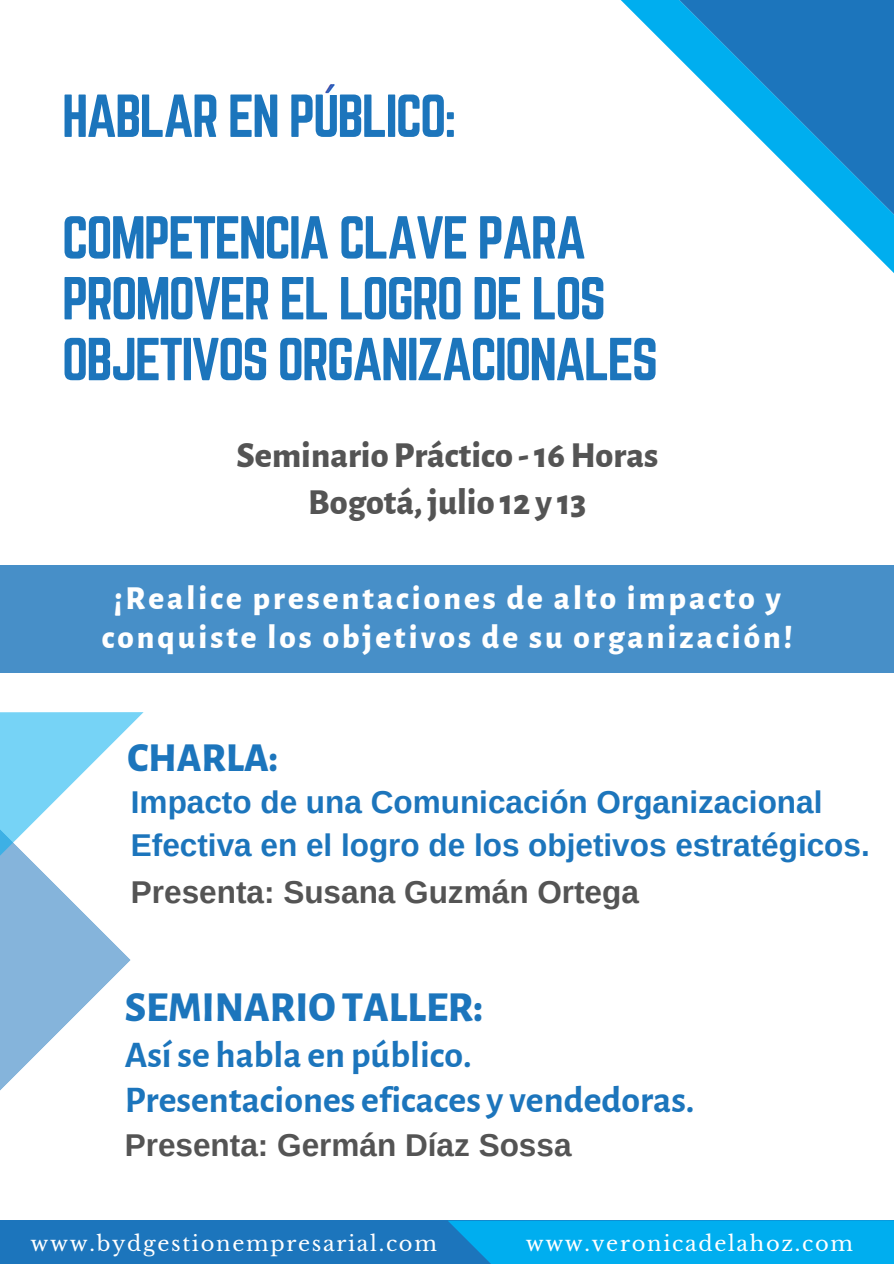
<style>
.page{position:relative;width:894px;height:1264px;background:#fff}
.page>*{position:absolute;margin:0;border:0;box-sizing:border-box;transform-origin:0 0}
.t1{font:52.95px/60.8px "Norwester";letter-spacing:-.04em;color:#1c75bc}
.t2{font:800 42px "Alegreya Sans";color:#1c75bc}
.t3{font:800 40.5px "Alegreya Sans";color:#1c75bc}
.t4{font:700 37.8px/45px "Alegreya Sans";color:#1c75bc}
.t5{font:800 36px/46.7px "Alegreya Sans";color:#545454;text-align:center}
.t6{font:800 33px/39.6px "Alegreya Sans";letter-spacing:.09em;color:#fff;text-align:center}
.t7{font:700 31.5px/43.5px "Arimo";color:#1c75bc}
.t8{font:700 31.5px "Arimo";color:#545454}
.t9{font:21px "Libre Baskerville";letter-spacing:.08em;color:#fff}
</style>
<div class="page">
<div style="left:0;top:566px;width:893px;height:107px;background:#478fc8"></div>
<div style="left:0;top:1220px;width:893px;height:43px;background:#1c75bc"></div>
<svg style="left:621px;top:0;width:272px;height:272px"></svg>
<svg style="left:679px;top:0;width:214px;height:215px"></svg>
<div style="left:448px;top:1220px;width:445px;height:43px;background:#00aeef"></div>
<svg style="left:0;top:919px;width:131px;height:171px"></svg>
<svg style="left:0;top:565px;width:143px;height:354px"></svg>
<svg style="left:325px;top:84px;width:10px;height:10px"></svg>
<h1 class="t1" style="left:62px;top:88px;width:396px">HABLAR EN PUBLICO:</h1>
<h1 class="t1" style="left:62px;top:209px;width:597px">COMPETENCIA CLAVE PARA<br>PROMOVER EL LOGRO DE LOS<br>OBJETIVOS ORGANIZACIONALES</h1>
<p class="t5" style="left:236px;top:433px;width:423px">Seminario Práctico -16 Horas<br>Bogotá,julio 12 y 13</p>
<p class="t6" style="left:102px;top:579px;width:692px">¡Realice presentaciones de alto impacto y conquiste los objetivos de su organización!</p>
<p class="t3" style="left:127px;top:734px;width:152px">CHARLA:</p>
<p class="t7" style="left:131px;top:780px;width:740px">Impacto de una Comunicación Organizacional<br>Efectiva en el logro de los objetivos estratégicos.</p>
<p class="t8" style="left:131px;top:875px;width:509px">Presenta: Susana Guzmán Ortega</p>
<h2 class="t2" style="left:125px;top:982px;width:360px">SEMINARIOTALLER:</h2>
<p class="t4" style="left:125px;top:1032px;width:571px">Asíse habla en público.<br>Presentaciones eficaces y vendedoras.</p>
<p class="t8" style="left:125px;top:1127px;width:448px">Presenta: Germán Díaz Sossa</p>
<p class="t9" style="left:31px;top:1230px;width:407px">www.bydgestionempresarial.com</p>
<p class="t9" style="left:525px;top:1230px;width:329px">www.veronicadelahoz.com</p>
</div>
